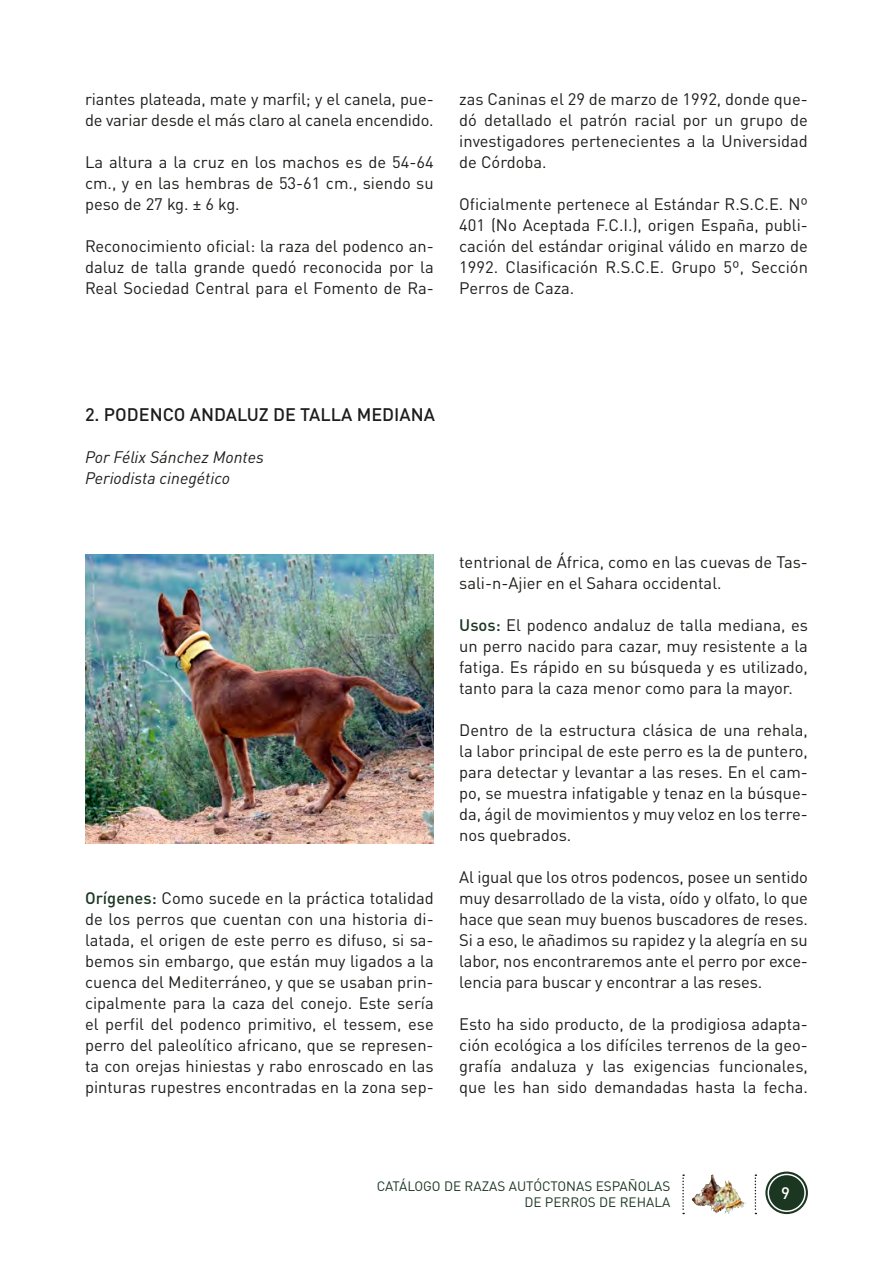
<style>
.page{position:relative;width:893px;height:1263px;background:#fff}
.page>*{position:absolute;margin:0;border:0;box-sizing:border-box;transform-origin:0 0}
.t1{font:500 18px "DIN Pro";color:#1d1d1b}
.t2{font:16.5px/21px "DIN Pro";color:#1d1d1b;text-align:justify}
.t3{font:italic 16.5px "DIN Pro";color:#1d1d1b}
.t4{font:500 16.5px "DIN Pro";color:#fff}
.t5{font:13.5px/16.2px "DIN Pro";color:#1b3722;text-align:right}
.s1{font-weight:500;color:#1b3722}
</style>
<div class="page">
<svg style="left:755px;top:1174px;width:1px;height:40px"></svg>
<svg style="left:682px;top:1174px;width:2px;height:40px"></svg>
<svg style="left:765px;top:1171px;width:43px;height:43px"></svg>
<div style="left:767px;top:1174px;width:39px;height:38px;border:2px solid #fff;border-radius:50%"></div>
<img style="left:691px;top:1174px;width:55px;height:40px">
<img style="left:85px;top:555px;width:349px;height:289px">
<p class="t2" style="left:85px;top:87px;width:350px">riantes plateada, mate y marfil; y el canela, pue&shy;de variar desde el más claro al canela encendido.</p>
<p class="t2" style="left:85px;top:150px;width:350px">La altura a la cruz en los machos es de 54-64 cm., y en las hembras de 53-61 cm., siendo su peso de 27 kg. ± 6 kg.</p>
<p class="t2" style="left:85px;top:234px;width:350px">Reconocimiento oficial: la raza del podenco an&shy;daluz de talla grande quedó reconocida por la Real Sociedad Central para el Fomento de Ra-</p>
<p class="t2" style="left:459px;top:87px;width:350px">zas Caninas el 29 de marzo de 1992, donde que&shy;dó detallado el patrón racial por un grupo de investigadores pertenecientes a la Universidad de Córdoba.</p>
<p class="t2" style="left:459px;top:192px;width:350px">Oficialmente pertenece al Estándar R.S.C.E. Nº 401 (No Aceptada F.C.I.), origen España, publi&shy;cación del estándar original válido en marzo de 1992. Clasificación R.S.C.E. Grupo 5º, Sección Perros de Caza.</p>
<p class="t1" style="left:85px;top:400px;width:352px">2. PODENCO ANDALUZ DE TALLA MEDIANA</p>
<p class="t3" style="left:85px;top:444px;width:180px">Por Félix Sánchez Montes</p>
<p class="t3" style="left:85px;top:465px;width:147px">Periodista cinegético</p>
<p class="t2" style="left:85px;top:886px;width:350px"><span class="s1">Orígenes:</span> Como sucede en la práctica totalidad de los perros que cuentan con una historia di&shy;latada, el origen de este perro es difuso, si sa&shy;bemos sin embargo, que están muy ligados a la cuenca del Mediterráneo, y que se usaban prin&shy;cipalmente para la caza del conejo. Este sería el perfil del podenco primitivo, el tessem, ese perro del paleolítico africano, que se represen&shy;ta con orejas hiniestas y rabo enroscado en las pinturas rupestres encontradas en la zona sep-</p>
<p class="t2" style="left:459px;top:550px;width:350px">tentrional de África, como en las cuevas de Tas&shy;sali-n-Ajier en el Sahara occidental.</p>
<p class="t2" style="left:459px;top:613px;width:350px"><span class="s1">Usos:</span> El podenco andaluz de talla mediana, es un perro nacido para cazar, muy resistente a la fatiga. Es rápido en su búsqueda y es utilizado, tanto para la caza menor como para la mayor.</p>
<p class="t2" style="left:459px;top:718px;width:350px">Dentro de la estructura clásica de una rehala, la labor principal de este perro es la de puntero, para detectar y levantar a las reses. En el cam&shy;po, se muestra infatigable y tenaz en la búsque&shy;da, ágil de movimientos y muy veloz en los terre&shy;nos quebrados.</p>
<p class="t2" style="left:459px;top:865px;width:350px">Al igual que los otros podencos, posee un sentido muy desarrollado de la vista, oído y olfato, lo que hace que sean muy buenos buscadores de reses.<br>Si a eso, le añadimos su rapidez y la alegría en su labor, nos encontraremos ante el perro por exce&shy;lencia para buscar y encontrar a las reses.</p>
<p class="t2" style="left:459px;top:1012px;width:350px">Esto ha sido producto, de la prodigiosa adapta&shy;ción ecológica a los difíciles terrenos de la geo&shy;grafía andaluza y las exigencias funcionales, que les han sido demandadas hasta la fecha.</p>
<p class="t5" style="left:377px;top:1177px;width:295px">CATÁLOGO DE RAZAS AUTÓCTONAS ESPAÑOLAS<br>DE PERROS DE REHALA</p>
<p class="t4" style="left:781px;top:1179px;width:10px">9</p>
</div>
